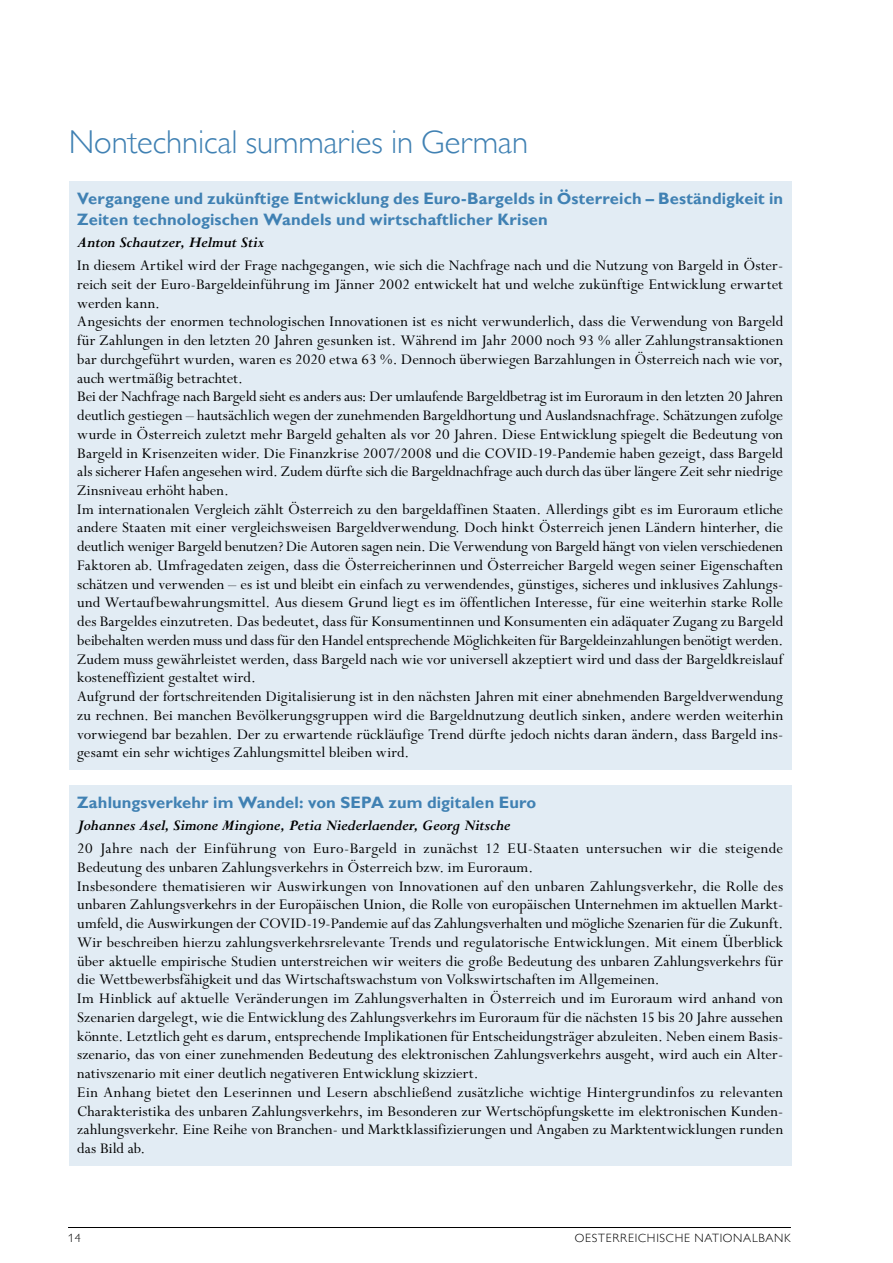
<style>
.page{position:relative;width:893px;height:1263px;background:#fff}
.page>*{position:absolute;margin:0;border:0;box-sizing:border-box;transform-origin:0 0}
.t1{font:300 33px "Gill Sans MT Pro";letter-spacing:-.005em;color:#4081b3}
.t2{font:16.5px/18.8px "Perpetua Std";letter-spacing:.005em;color:#000}
.t3{font:700 16.5px/21px "Gill Sans MT Pro";letter-spacing:.005em;color:#4081b3}
.t4{font:italic 700 16.5px "Perpetua Std";letter-spacing:-.015em;color:#000}
.t5{font:300 12px "Gill Sans MT Pro";letter-spacing:.06em;color:#000}
</style>
<div class="page">
<hr style="left:68px;top:1227px;width:723px;height:1px;background:#000">
<div style="left:69px;top:181px;width:723px;height:53px;background:#e2ecf4"></div>
<div style="left:69px;top:227px;width:723px;height:30px;background:#e2ecf4"></div>
<div style="left:69px;top:250px;width:723px;height:70px;background:#e2ecf4"></div>
<div style="left:69px;top:306px;width:723px;height:89px;background:#e2ecf4"></div>
<div style="left:69px;top:381px;width:723px;height:127px;background:#e2ecf4"></div>
<div style="left:69px;top:494px;width:723px;height:201px;background:#e2ecf4"></div>
<div style="left:69px;top:681px;width:723px;height:89px;background:#e2ecf4"></div>
<div style="left:69px;top:785px;width:723px;height:33px;background:#e2ecf4"></div>
<div style="left:69px;top:810px;width:723px;height:31px;background:#e2ecf4"></div>
<div style="left:69px;top:833px;width:723px;height:52px;background:#e2ecf4"></div>
<div style="left:69px;top:871px;width:723px;height:70px;background:#e2ecf4"></div>
<div style="left:69px;top:927px;width:723px;height:70px;background:#e2ecf4"></div>
<div style="left:69px;top:983px;width:723px;height:108px;background:#e2ecf4"></div>
<div style="left:69px;top:1077px;width:723px;height:89px;background:#e2ecf4"></div>
<h1 class="t1" style="left:69px;top:122px;width:461px">Nontechnical summaries in German</h1>
<p class="t3" style="left:77px;top:188px;width:707px">Vergangene und zukünftige Entwicklung des Euro-Bargelds in Österreich – Beständigkeit in<br>Zeiten technologischen Wandels und wirtschaftlicher Krisen</p>
<p class="t4" style="left:77px;top:234px;width:189px">Anton Schautzer, Helmut Stix</p>
<p class="t2" style="left:77px;top:256px;width:707px">In diesem Artikel wird der Frage nachgegangen, wie sich die Nachfrage nach und die Nutzung von Bargeld in Öster&shy;reich seit der Euro-Bargeldeinführung im Jänner 2002 entwickelt hat und welche zukünftige Entwicklung erwartet werden kann.<br>Angesichts der enormen technologischen Innovationen ist es nicht verwunderlich, dass die Verwendung von Bargeld für Zahlungen in den letzten 20 Jahren gesunken ist. Während im Jahr 2000 noch 93 % aller Zahlungstransaktionen bar durchgeführt wurden, waren es 2020 etwa 63 %. Dennoch überwiegen Barzahlungen in Österreich nach wie vor, auch wertmäßig betrachtet.<br>Bei der Nachfrage nach Bargeld sieht es anders aus: Der umlaufende Bargeldbetrag ist im Euroraum in den letzten 20 Jahren deutlich gestiegen – hautsächlich wegen der zunehmenden Bargeldhortung und Auslandsnachfrage. Schätzungen zufolge wurde in Österreich zuletzt mehr Bargeld gehalten als vor 20 Jahren. Diese Entwicklung spiegelt die Bedeutung von Bargeld in Krisenzeiten wider. Die Finanzkrise 2007/2008 und die COVID-19-Pandemie haben gezeigt, dass Bargeld als sicherer Hafen angesehen wird. Zudem dürfte sich die Bargeldnachfrage auch durch das über längere Zeit sehr niedrige Zinsniveau erhöht haben.<br>Im internationalen Vergleich zählt Österreich zu den bargeldaffinen Staaten. Allerdings gibt es im Euroraum etliche andere Staaten mit einer vergleichsweisen Bargeldverwendung. Doch hinkt Österreich jenen Ländern hinterher, die deutlich weniger Bargeld benutzen? Die Autoren sagen nein. Die Verwendung von Bargeld hängt von vielen verschiedenen Faktoren ab. Umfragedaten zeigen, dass die Österreicherinnen und Österreicher Bargeld wegen seiner Eigenschaften schätzen und verwenden – es ist und bleibt ein einfach zu verwendendes, günstiges, sicheres und inklusives Zahlungs&shy;und Wertaufbewahrungsmittel. Aus diesem Grund liegt es im öffentlichen Interesse, für eine weiterhin starke Rolle des Bargeldes einzutreten. Das bedeutet, dass für Konsumentinnen und Konsumenten ein adäquater Zugang zu Bargeld beibehalten werden muss und dass für den Handel entsprechende Möglichkeiten für Bargeldeinzahlungen benötigt werden.<br>Zudem muss gewährleistet werden, dass Bargeld nach wie vor universell akzeptiert wird und dass der Bargeldkreislauf kosteneffizient gestaltet wird.<br>Aufgrund der fortschreitenden Digitalisierung ist in den nächsten Jahren mit einer abnehmenden Bargeldverwendung zu rechnen. Bei manchen Bevölkerungsgruppen wird die Bargeldnutzung deutlich sinken, andere werden weiterhin vorwiegend bar bezahlen. Der zu erwartende rückläufige Trend dürfte jedoch nichts daran ändern, dass Bargeld ins&shy;gesamt ein sehr wichtiges Zahlungsmittel bleiben wird.</p>
<p class="t3" style="left:77px;top:792px;width:461px">Zahlungsverkehr im Wandel: von SEPA zum digitalen Euro</p>
<p class="t4" style="left:77px;top:817px;width:435px">Johannes Asel, Simone Mingione, Petia Niederlaender, Georg Nitsche</p>
<p class="t2" style="left:77px;top:840px;width:707px">20 Jahre nach der Einführung von Euro-Bargeld in zunächst 12 EU-Staaten untersuchen wir die steigende Bedeutung des unbaren Zahlungsverkehrs in Österreich bzw. im Euroraum.<br>Insbesondere thematisieren wir Auswirkungen von Innovationen auf den unbaren Zahlungsverkehr, die Rolle des unbaren Zahlungsverkehrs in der Europäischen Union, die Rolle von europäischen Unternehmen im aktuellen Markt&shy;umfeld, die Auswirkungen der COVID-19-Pandemie auf das Zahlungsverhalten und mögliche Szenarien für die Zukunft.<br>Wir beschreiben hierzu zahlungsverkehrsrelevante Trends und regulatorische Entwicklungen. Mit einem Überblick über aktuelle empirische Studien unterstreichen wir weiters die große Bedeutung des unbaren Zahlungsverkehrs für die Wettbewerbsfähigkeit und das Wirtschaftswachstum von Volkswirtschaften im Allgemeinen.<br>Im Hinblick auf aktuelle Veränderungen im Zahlungsverhalten in Österreich und im Euroraum wird anhand von Szenarien dargelegt, wie die Entwicklung des Zahlungsverkehrs im Euroraum für die nächsten 15 bis 20 Jahre aussehen könnte. Letztlich geht es darum, entsprechende Implikationen für Entscheidungsträger abzuleiten. Neben einem Basis&shy;szenario, das von einer zunehmenden Bedeutung des elektronischen Zahlungsverkehrs ausgeht, wird auch ein Alter&shy;nativszenario mit einer deutlich negativeren Entwicklung skizziert.<br>Ein Anhang bietet den Leserinnen und Lesern abschließend zusätzliche wichtige Hintergrundinfos zu relevanten Charakteristika des unbaren Zahlungsverkehrs, im Besonderen zur Wertschöpfungskette im elektronischen Kunden&shy;zahlungsverkehr. Eine Reihe von Branchen- und Marktklassifizierungen und Angaben zu Marktentwicklungen runden das Bild ab.</p>
<p class="t5" style="left:68px;top:1231px;width:14px">14</p>
<p class="t5" style="left:575px;top:1231px;width:218px">OESTERREICHISCHE NATIONALBANK</p>
</div>
